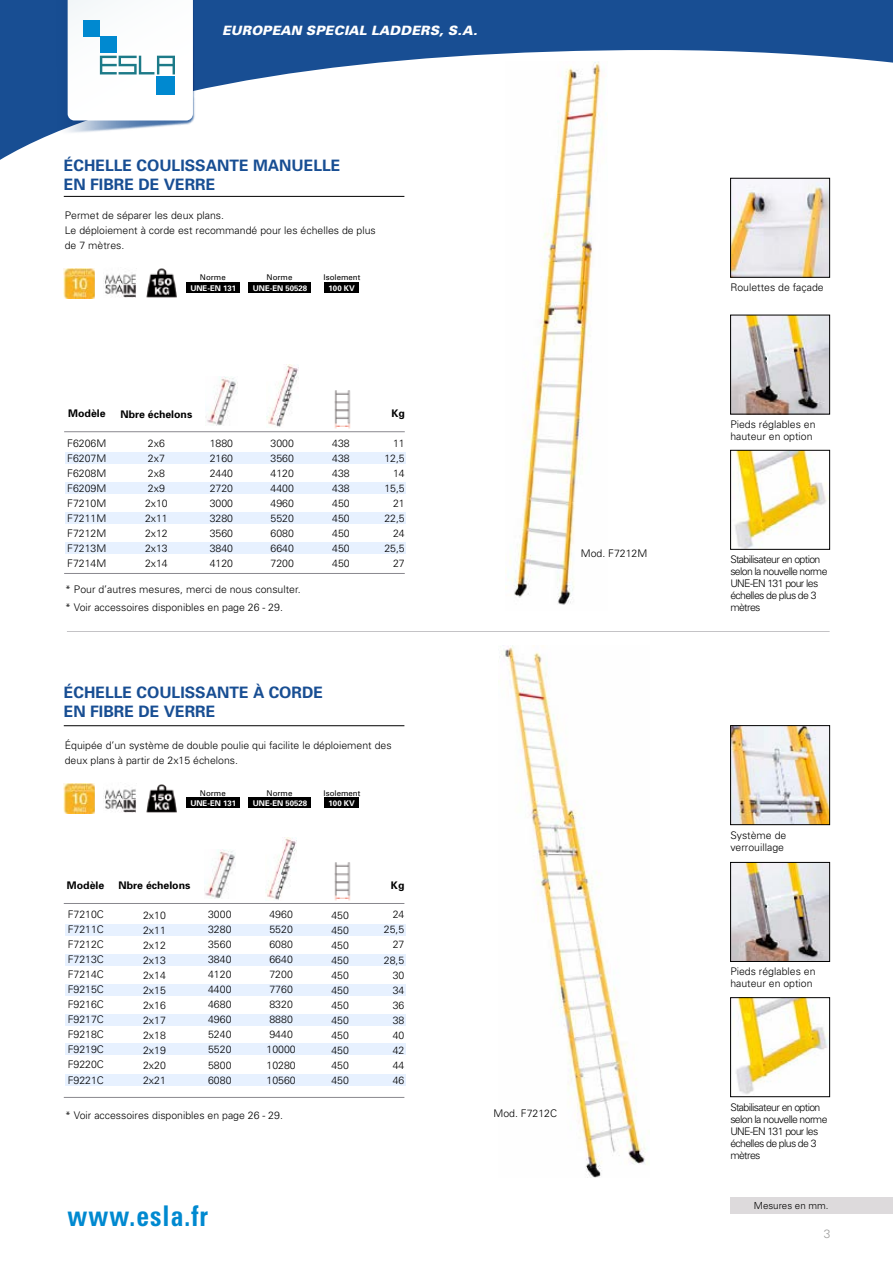
<style>
.page{position:relative;width:893px;height:1263px;background:#fff}
.page>*{position:absolute;margin:0;border:0;box-sizing:border-box;transform-origin:0 0}
.t1{font:700 condensed 28.5px "Univers";letter-spacing:.04em;color:#0089d0;scale:.9 1}
.t2{font:700 15.75px/18.9px "Univers";color:#184e93}
.t3{font:italic 900 12.9px "Univers";letter-spacing:.015em;color:#fff}
.t4{font:300 12px "Univers";color:#9d9d9c}
.t5{font:300 10.5px/15px "Univers";color:#000;text-align:justify}
.t6{font:300 10.5px/12px "Univers";letter-spacing:-.06em;color:#000}
.t7{font:700 10.5px "Univers";color:#000}
.t8{font:300 9.75px "Univers";color:#000}
.t9{font:700 7.8px "Univers";color:#fff}
.t10{font:7.8px "Univers";color:#000}
</style>
<div class="page">
<img style="left:505px;top:161px;width:89px;height:444px">
<img style="left:501px;top:646px;width:147px;height:531px">
<img style="left:734px;top:452px;width:94px;height:96px">
<div style="left:730px;top:450px;width:100px;height:100px;border:1px solid #000"></div>
<img style="left:732px;top:317px;width:96px;height:95px">
<div style="left:730px;top:315px;width:100px;height:99px;border:1px solid #000"></div>
<img style="left:732px;top:180px;width:96px;height:96px">
<div style="left:730px;top:178px;width:100px;height:100px;border:1px solid #000"></div>
<img style="left:733px;top:999px;width:95px;height:95px">
<div style="left:730px;top:997px;width:100px;height:100px;border:1px solid #000"></div>
<img style="left:732px;top:864px;width:96px;height:96px">
<div style="left:730px;top:862px;width:100px;height:100px;border:1px solid #000"></div>
<img style="left:732px;top:727px;width:96px;height:96px">
<div style="left:730px;top:725px;width:100px;height:100px;border:1px solid #000"></div>
<hr style="left:64px;top:196px;width:340px;height:1px;background:#000">
<hr style="left:67px;top:631px;width:763px;height:1px;background:#89888e">
<hr style="left:64px;top:725px;width:340px;height:1px;background:#000">
<img style="left:64px;top:268px;width:30px;height:31px">
<img style="left:146px;top:268px;width:31px;height:30px">
<img style="left:105px;top:274px;width:31px;height:24px">
<div style="left:186px;top:282px;width:54px;height:11px;background:#000"></div>
<div style="left:248px;top:282px;width:63px;height:11px;background:#000"></div>
<div style="left:325px;top:282px;width:34px;height:11px;background:#000"></div>
<img style="left:64px;top:783px;width:30px;height:31px">
<img style="left:146px;top:784px;width:31px;height:29px">
<img style="left:105px;top:789px;width:31px;height:24px">
<div style="left:186px;top:797px;width:54px;height:11px;background:#000"></div>
<div style="left:248px;top:797px;width:63px;height:11px;background:#000"></div>
<div style="left:325px;top:797px;width:34px;height:11px;background:#000"></div>
<hr style="left:64px;top:573px;width:341px;height:1px;background:#89888e">
<div style="left:65px;top:452px;width:341px;height:12px;background:#e7f1ff"></div>
<div style="left:65px;top:482px;width:341px;height:12px;background:#e7f1ff"></div>
<div style="left:65px;top:512px;width:341px;height:11px;background:#e7f1ff"></div>
<div style="left:65px;top:542px;width:341px;height:11px;background:#e7f1ff"></div>
<hr style="left:64px;top:431px;width:341px;height:1px;background:#89888e">
<img style="left:206px;top:377px;width:31px;height:49px">
<img style="left:267px;top:365px;width:31px;height:62px">
<img style="left:334px;top:390px;width:17px;height:38px">
<div style="left:65px;top:924px;width:340px;height:11px;background:#e7f1ff"></div>
<div style="left:65px;top:954px;width:340px;height:11px;background:#e7f1ff"></div>
<div style="left:65px;top:984px;width:340px;height:11px;background:#e7f1ff"></div>
<div style="left:65px;top:1014px;width:340px;height:11px;background:#e7f1ff"></div>
<div style="left:65px;top:1044px;width:340px;height:11px;background:#e7f1ff"></div>
<div style="left:65px;top:1074px;width:340px;height:11px;background:#e7f1ff"></div>
<hr style="left:64px;top:903px;width:340px;height:1px;background:#89888e">
<hr style="left:64px;top:1097px;width:340px;height:1px;background:#89888e">
<img style="left:204px;top:850px;width:32px;height:48px">
<img style="left:265px;top:838px;width:32px;height:62px">
<img style="left:334px;top:862px;width:17px;height:38px">
<div style="left:730px;top:1197px;width:163px;height:17px;background:#dddadc"></div>
<svg style="left:0;top:0;width:893px;height:161px"></svg>
<img style="left:2px;top:0;width:246px;height:161px">
<svg style="left:68px;top:0;width:125px;height:120px"></svg>
<div style="left:100px;top:36px;width:17px;height:17px;background:#0089d0"></div>
<div style="left:83px;top:20px;width:17px;height:17px;background:#0089d0"></div>
<div style="left:157px;top:77px;width:18px;height:18px;background:#0089d0"></div>
<p class="t3" style="left:222px;top:23px;width:257px">EUROPEAN SPECIAL LADDERS, S.A.</p>
<h2 class="t2" style="left:64px;top:156px;width:278px">ÉCHELLE COULISSANTE MANUELLE<br>EN FIBRE DE VERRE</h2>
<p class="t5" style="left:65px;top:208px;width:313px;text-align:left">Permet de séparer les deux plans.<br>Le déploiement à corde est recommandé pour les échelles de plus de 7 mètres.</p>
<p class="t10" style="left:200px;top:273px;width:27px">Norme</p>
<p class="t9" style="left:190px;top:283px;width:47px">UNE-EN 131</p>
<p class="t10" style="left:267px;top:273px;width:27px">Norme</p>
<p class="t9" style="left:253px;top:283px;width:56px">UNE-EN 50528</p>
<p class="t10" style="left:324px;top:273px;width:38px">Isolement</p>
<p class="t9" style="left:329px;top:283px;width:28px">100 KV</p>
<p class="t7" style="left:68px;top:407px;width:39px">Modèle</p>
<p class="t5" style="left:67px;top:435px;width:41px">F6206M F6207M F6208M F6209M F7210M F7211M F7212M F7213M F7214M</p>
<p class="t5" style="left:210px;top:435px;width:25px">1880<br>2160<br>2440<br>2720<br>3000<br>3280<br>3560<br>3840<br>4120</p>
<p class="t5" style="left:271px;top:435px;width:25px">3000<br>3560<br>4120<br>4400<br>4960<br>5520<br>6080<br>6640<br>7200</p>
<p class="t7" style="left:121px;top:407px;width:73px">Nbre échelons</p>
<p class="t5" style="left:145px;top:435px;width:24px;text-align:left">2x6<br>2x7<br>2x8<br>2x9<br>2x10<br>2x11<br>2x12<br>2x13<br>2x14</p>
<p class="t5" style="left:332px;top:436px;width:19px">438<br>438<br>438<br>438<br>450<br>450<br>450<br>450<br>450</p>
<p class="t5" style="left:65px;top:582px;width:237px">* Pour d’autres mesures, merci de nous consulter.</p>
<p class="t5" style="left:65px;top:599px;width:219px">* Voir accessoires disponibles en page 26 - 29.</p>
<h2 class="t2" style="left:64px;top:683px;width:261px">ÉCHELLE COULISSANTE À CORDE<br>EN FIBRE DE VERRE</h2>
<p class="t7" style="left:391px;top:407px;width:15px">Kg</p>
<p class="t5" style="left:384px;top:435px;width:22px;text-align:right">11<br>12,5<br>14<br>15,5<br>21<br>22,5<br>24<br>25,5<br>27</p>
<p class="t5" style="left:65px;top:737px;width:328px">Équipée d’un système de double poulie qui facilite le déploiement des deux plans à partir de 2x15 échelons.</p>
<p class="t10" style="left:200px;top:788px;width:27px">Norme</p>
<p class="t9" style="left:190px;top:798px;width:47px">UNE-EN 131</p>
<p class="t10" style="left:267px;top:788px;width:27px">Norme</p>
<p class="t9" style="left:253px;top:798px;width:56px">UNE-EN 50528</p>
<p class="t10" style="left:324px;top:788px;width:38px">Isolement</p>
<p class="t9" style="left:329px;top:798px;width:28px">100 KV</p>
<p class="t7" style="left:67px;top:879px;width:39px">Modèle</p>
<p class="t5" style="left:68px;top:907px;width:38px">F7210C F7211C F7212C F7213C F7214C F9215C F9216C F9217C F9218C F9219C F9220C F9221C</p>
<p class="t7" style="left:119px;top:879px;width:73px">Nbre échelons</p>
<p class="t5" style="left:143px;top:907px;width:24px">2x10<br>2x11<br>2x12<br>2x13<br>2x14<br>2x15<br>2x16<br>2x17<br>2x18<br>2x19<br>2x20<br>2x21</p>
<p class="t5" style="left:331px;top:907px;width:19px">450<br>450<br>450<br>450<br>450<br>450<br>450<br>450<br>450<br>450<br>450<br>450</p>
<p class="t5" style="left:208px;top:907px;width:25px">3000<br>3280<br>3560<br>3840<br>4120<br>4400<br>4680<br>4960<br>5240<br>5520<br>5800<br>6080</p>
<p class="t5" style="left:267px;top:907px;width:31px;text-align:left">4960<br>5520<br>6080<br>6640<br>7200<br>7760<br>8320<br>8880<br>9440<br>10000<br>10280<br>10560</p>
<p class="t5" style="left:65px;top:1108px;width:219px">* Voir accessoires disponibles en page 26 - 29.</p>
<p class="t7" style="left:391px;top:879px;width:15px">Kg</p>
<p class="t5" style="left:384px;top:907px;width:22px;text-align:right">24<br>25,5<br>27<br>28,5<br>30<br>34<br>36<br>38<br>40<br>42<br>44<br>46</p>
<h1 class="t1" style="left:68px;top:1199px;width:158px">www.esla.fr</h1>
<p class="t5" style="left:581px;top:546px;width:68px">Mod. F7212M</p>
<p class="t5" style="left:493px;top:1106px;width:65px">Mod. F7212C</p>
<p class="t5" style="left:730px;top:280px;width:95px">Roulettes de façade</p>
<p class="t5" style="left:730px;top:418px;width:87px;line-height:12px">Pieds réglables en hauteur en option</p>
<p class="t6" style="left:730px;top:553px;width:99px">Stabilisateur en option selon la nouvelle norme<br>UNE-EN 131 pour les échelles de plus de 3 mètres</p>
<p class="t5" style="left:730px;top:829px;width:58px;line-height:12px">Système de verrouillage</p>
<p class="t5" style="left:730px;top:966px;width:87px;line-height:12px">Pieds réglables en hauteur en option</p>
<p class="t6" style="left:730px;top:1101px;width:99px">Stabilisateur en option selon la nouvelle norme<br>UNE-EN 131 pour les échelles de plus de 3 mètres</p>
<p class="t8" style="left:754px;top:1200px;width:76px">Mesures en mm.</p>
<p class="t4" style="left:824px;top:1227px;width:8px">3</p>
</div>
